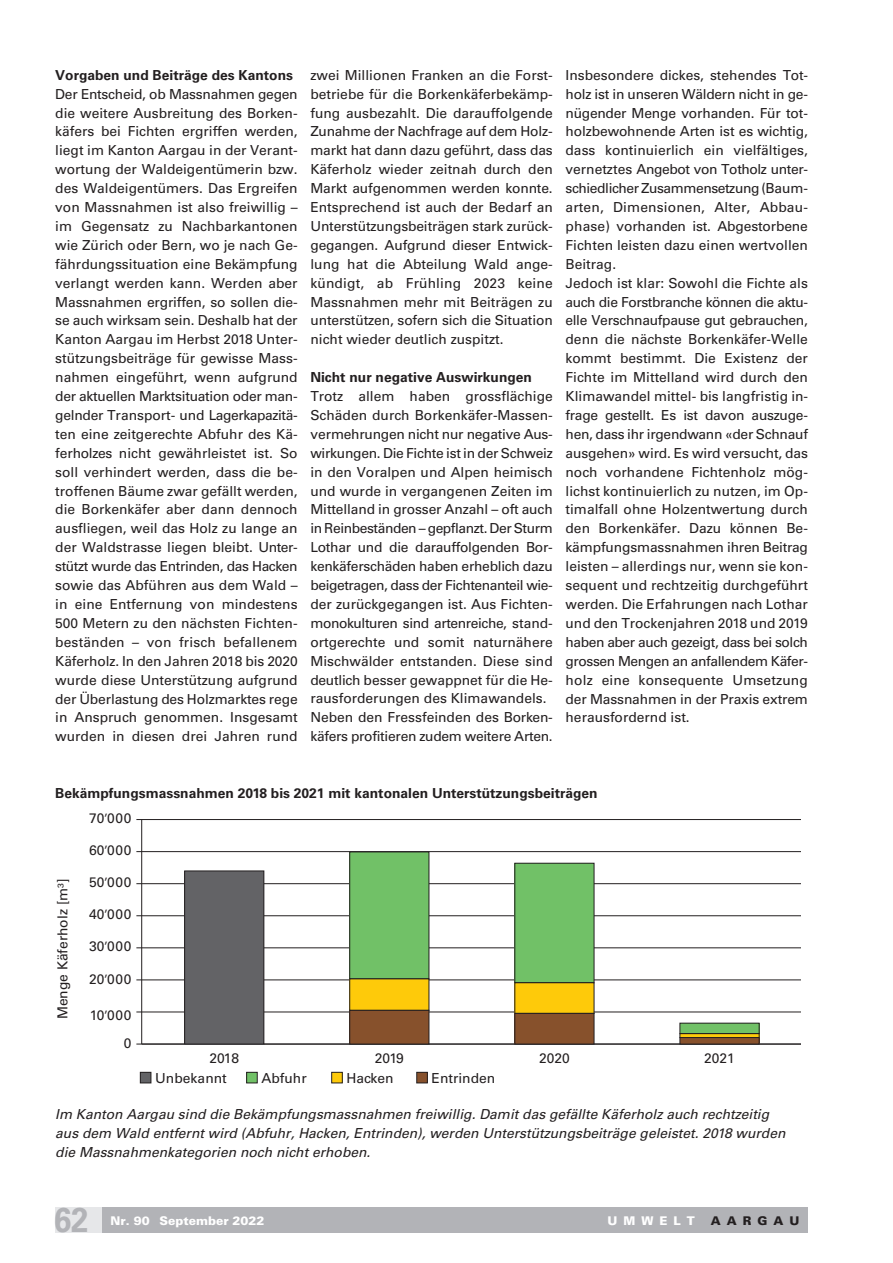
<style>
.page{position:relative;width:893px;height:1263px;background:#fff}
.page>*{position:absolute;margin:0;border:0;box-sizing:border-box;transform-origin:0 0}
.t1{font:700 34.5px "Univers LT Std";color:#b2b3b7;scale:.9 1}
.t2{font:13.8px/18.9px "Univers LT Std";color:#231f20;text-align:justify}
.t3{font:italic 13.8px/18.9px "Univers LT Std";color:#231f20}
.t4{font:700 13.8px "Univers LT Std";color:#231f20}
.t5{font:900 12px "Univers LT Std";color:#fff}
.t6{font:900 12px "Univers LT Std";letter-spacing:.5em;color:#231f20}
.s1{font-family:"Myriad Pro"}
</style>
<div class="page">
<div style="left:102px;top:1207px;width:706px;height:26px;background:#b2b3b7"></div>
<div style="left:55px;top:1207px;width:47px;height:26px;background:#e6e7e9"></div>
<hr style="left:142px;top:1044px;width:660px;height:1px;background:#231f20">
<svg style="left:136px;top:819px;width:665px;height:225px"></svg>
<hr style="left:136px;top:1012px;width:666px;height:1px;background:#231f20">
<hr style="left:136px;top:980px;width:666px;height:1px;background:#231f20">
<hr style="left:136px;top:947px;width:666px;height:1px;background:#231f20">
<hr style="left:136px;top:915px;width:666px;height:1px;background:#231f20">
<hr style="left:136px;top:883px;width:666px;height:1px;background:#231f20">
<hr style="left:136px;top:851px;width:666px;height:1px;background:#231f20">
<div style="left:185px;top:871px;width:79px;height:173px;background:#636366"></div>
<div style="left:184px;top:871px;width:80px;height:173px;border:1px solid #231f20"></div>
<div style="left:350px;top:852px;width:79px;height:127px;background:#71c167"></div>
<div style="left:349px;top:852px;width:80px;height:127px;border:1px solid #231f20"></div>
<div style="left:515px;top:863px;width:79px;height:120px;background:#71c167"></div>
<div style="left:680px;top:1023px;width:79px;height:11px;background:#71c167"></div>
<div style="left:680px;top:1023px;width:79px;height:11px;border:1px solid #231f20"></div>
<div style="left:350px;top:979px;width:79px;height:31px;background:#feca0a"></div>
<div style="left:515px;top:983px;width:79px;height:30px;background:#feca0a"></div>
<div style="left:515px;top:982px;width:79px;height:31px;border:1px solid #231f20"></div>
<hr style="left:680px;top:1034px;width:79px;height:3px;background:#feca0a">
<div style="left:680px;top:1033px;width:79px;height:5px;border:1px solid #231f20"></div>
<div style="left:350px;top:1010px;width:79px;height:34px;background:#87512c"></div>
<div style="left:349px;top:1010px;width:80px;height:34px;border:1px solid #231f20"></div>
<div style="left:515px;top:1013px;width:79px;height:31px;background:#87512c"></div>
<div style="left:515px;top:1013px;width:79px;height:31px;border:1px solid #231f20"></div>
<div style="left:680px;top:1037px;width:79px;height:7px;background:#87512c"></div>
<div style="left:680px;top:1037px;width:79px;height:7px;border:1px solid #231f20"></div>
<div style="left:801px;top:807px;width:7px;height:284px;background:#fff"></div>
<div style="left:140px;top:1072px;width:11px;height:11px;background:#636366"></div>
<div style="left:140px;top:1072px;width:11px;height:11px;border:1px solid #231f20"></div>
<div style="left:247px;top:1072px;width:10px;height:11px;background:#71c167"></div>
<div style="left:246px;top:1072px;width:11px;height:11px;border:1px solid #231f20"></div>
<div style="left:332px;top:1072px;width:10px;height:11px;background:#feca0a"></div>
<div style="left:331px;top:1072px;width:12px;height:11px;border:1px solid #231f20"></div>
<div style="left:417px;top:1072px;width:10px;height:11px;background:#87512c"></div>
<div style="left:416px;top:1072px;width:12px;height:11px;border:1px solid #231f20"></div>
<p class="t4" style="left:55px;top:67px;width:239px">Vorgaben und Beiträge des Kantons</p>
<p class="t2" style="left:55px;top:84px;width:244px">Der Entscheid, ob Massnahmen gegen die weitere Ausbreitung des Borken&shy;käfers bei Fichten ergriffen werden, liegt im Kanton Aargau in der Verant&shy;wortung der Waldeigentümerin bzw. des Waldeigentümers. Das Ergreifen von Massnahmen ist also freiwillig – im Gegensatz zu Nachbarkantonen wie Zürich oder Bern, wo je nach Ge&shy;fährdungssituation eine Bekämpfung verlangt werden kann. Werden aber Massnahmen ergriffen, so sollen die&shy;se auch wirksam sein. Deshalb hat der Kanton Aargau im Herbst 2018 Unter&shy;stützungsbeiträge für gewisse Mass&shy;nahmen eingeführt, wenn aufgrund der aktuellen Marktsituation oder man&shy;gelnder Transport- und Lagerkapazitä&shy;ten eine zeitgerechte Abfuhr des Kä&shy;ferholzes nicht gewährleistet ist. So soll verhindert werden, dass die be&shy;troffenen Bäume zwar gefällt werden, die Borkenkäfer aber dann dennoch ausfliegen, weil das Holz zu lange an der Waldstrasse liegen bleibt. Unter&shy;stützt wurde das Entrinden, das Hacken sowie das Abführen aus dem Wald – in eine Entfernung von mindestens 500 Metern zu den nächsten Fichten&shy;beständen – von frisch befallenem Käferholz. In den Jahren 2018 bis 2020 wurde diese Unterstützung aufgrund der Überlastung des Holzmarktes rege in Anspruch genommen. Insgesamt wurden in diesen drei Jahren rund</p>
<p class="t2" style="left:310px;top:65px;width:244px">zwei Millionen Franken an die Forst&shy;betriebe für die Borkenkäferbekämp&shy;fung ausbezahlt. Die darauffolgende Zunahme der Nachfrage auf dem Holz&shy;markt hat dann dazu geführt, dass das Käferholz wieder zeitnah durch den Markt aufgenommen werden konnte.<br>Entsprechend ist auch der Bedarf an Unterstützungsbeiträgen stark zurück&shy;gegangen. Aufgrund dieser Entwick&shy;lung hat die Abteilung Wald ange&shy;kündigt, ab Frühling 2023 keine Massnahmen mehr mit Beiträgen zu unterstützen, sofern sich die Situation nicht wieder deutlich zuspitzt.</p>
<p class="t4" style="left:310px;top:369px;width:223px">Nicht nur negative Auswirkungen</p>
<p class="t2" style="left:310px;top:387px;width:244px;text-align:left">Trotz allem haben grossflächige Schäden durch Borkenkäfer-Massen&shy;vermehrungen nicht nur negative Aus&shy;wirkungen. Die Fichte ist in der Schweiz in den Voralpen und Alpen heimisch und wurde in vergangenen Zeiten im Mittelland in grosser Anzahl – oft auch in Reinbeständen – gepflanzt. Der Sturm Lothar und die darauffolgenden Bor&shy;kenkäferschäden haben erheblich dazu beigetragen, dass der Fichtenanteil wie&shy;der zurückgegangen ist. Aus Fichten&shy;monokulturen sind artenreiche, stand&shy;ortgerechte und somit naturnähere Mischwälder entstanden. Diese sind deutlich besser gewappnet für die He&shy;rausforderungen des Klimawandels.<br>Neben den Fressfeinden des Borken&shy;käfers profitieren zudem weitere Arten.</p>
<p class="t2" style="left:566px;top:65px;width:244px;text-align:left">Insbesondere dickes, stehendes Tot&shy;holz ist in unseren Wäldern nicht in ge&shy;nügender Menge vorhanden. Für tot&shy;holzbewohnende Arten ist es wichtig, dass kontinuierlich ein vielfältiges, vernetztes Angebot von Totholz unter&shy;schiedlicher Zusammensetzung (Baum&shy;arten, Dimensionen, Alter, Abbau&shy;phase) vorhanden ist. Abgestorbene Fichten leisten dazu einen wertvollen Beitrag.<br>Jedoch ist klar: Sowohl die Fichte als auch die Forstbranche können die aktu&shy;elle Verschnaufpause gut gebrauchen, denn die nächste Borkenkäfer-Welle kommt bestimmt. Die Existenz der Fichte im Mittelland wird durch den Klimawandel mittel- bis langfristig in&shy;frage gestellt. Es ist davon auszuge&shy;hen, dass ihr irgendwann «der Schnauf ausgehen» wird. Es wird versucht, das noch vorhandene Fichtenholz mög&shy;lichst kontinuierlich zu nutzen, im Op&shy;timalfall ohne Holzentwertung durch den Borkenkäfer. Dazu können Be&shy;kämpfungsmassnahmen ihren Beitrag leisten – allerdings nur, wenn sie kon&shy;sequent und rechtzeitig durchgeführt werden. Die Erfahrungen nach Lothar und den Trockenjahren 2018 und 2019 haben aber auch gezeigt, dass bei solch grossen Mengen an anfallendem Käfer&shy;holz eine konsequente Umsetzung der Massnahmen in der Praxis extrem herausfordernd ist.</p>
<p class="t4" style="left:55px;top:785px;width:544px">Bekämpfungsmassnahmen 2018 bis 2021 mit kantonalen Unterstützungsbeiträgen</p>
<p class="t2" style="left:89px;top:809px;width:44px">70<span class="s1">’</span>000</p>
<p class="t2" style="left:53px;top:1019px;width:142px;rotate:-90deg">Menge Käferholz [m³]</p>
<p class="t2" style="left:89px;top:841px;width:44px">60<span class="s1">’</span>000</p>
<p class="t2" style="left:89px;top:873px;width:44px">50<span class="s1">’</span>000</p>
<p class="t2" style="left:89px;top:905px;width:44px">40<span class="s1">’</span>000</p>
<p class="t2" style="left:89px;top:937px;width:44px">30<span class="s1">’</span>000</p>
<p class="t2" style="left:89px;top:969px;width:44px">20<span class="s1">’</span>000</p>
<p class="t2" style="left:90px;top:1005px;width:43px">10<span class="s1">’</span>000</p>
<p class="t2" style="left:124px;top:1033px;width:9px">0</p>
<p class="t2" style="left:209px;top:1049px;width:31px">2018</p>
<p class="t2" style="left:375px;top:1049px;width:31px">2019</p>
<p class="t2" style="left:539px;top:1049px;width:32px">2020</p>
<p class="t2" style="left:704px;top:1049px;width:32px">2021</p>
<p class="t2" style="left:155px;top:1068px;width:73px">Unbekannt</p>
<p class="t2" style="left:261px;top:1068px;width:47px">Abfuhr</p>
<p class="t2" style="left:347px;top:1068px;width:49px">Hacken</p>
<p class="t2" style="left:432px;top:1068px;width:65px">Entrinden</p>
<p class="t3" style="left:55px;top:1105px;width:732px">Im Kanton Aargau sind die Bekämpfungsmassnahmen freiwillig. Damit das gefällte Käferholz auch rechtzeitig aus dem Wald entfernt wird (Abfuhr, Hacken, Entrinden), werden Unterstützungsbeiträge geleistet. 2018 wurden die Massnahmenkategorien noch nicht erhoben.</p>
<h1 class="t1" style="left:54px;top:1200px;width:40px">62</h1>
<p class="t5" style="left:111px;top:1213px;width:156px">Nr. 90 September 2022</p>
<p class="t5" style="left:608px;top:1213px;width:89px">UMWELT</p>
<p class="t6" style="left:711px;top:1213px;width:90px">AARGAU</p>
</div>
